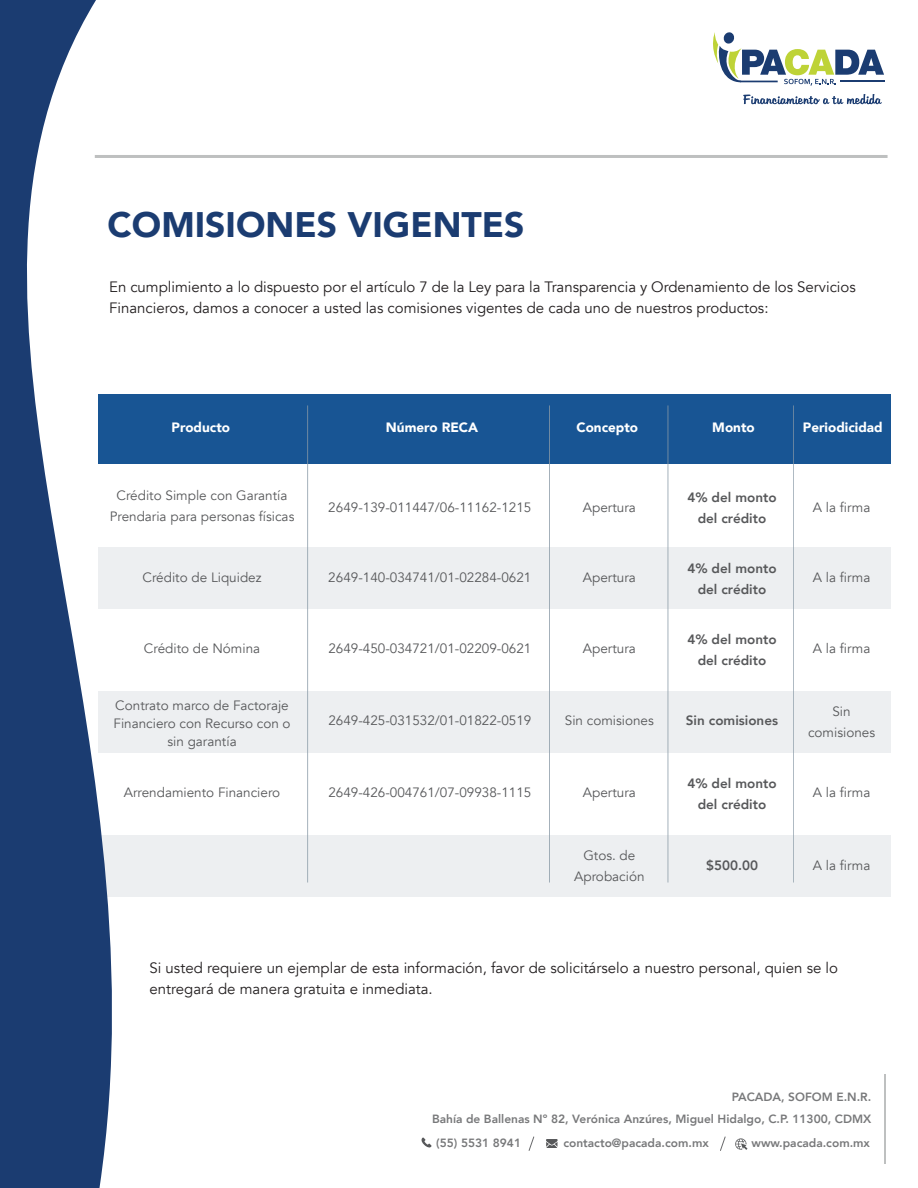
<style>
.page{position:relative;width:918px;height:1188px;background:#fff}
.page>*{position:absolute;margin:0;border:0;box-sizing:border-box;transform-origin:0 0}
.t1{font:900 35.4px "Avenir";color:#1b3c71}
.t2{font:15px/21px "Avenir";color:#231f20}
.t3{font:13.5px/21px "Avenir";color:#57585a;text-align:center}
.t4{font:800 13.5px/21px "Avenir";color:#57585a;text-align:center}
.t5{font:900 13.5px "Avenir";color:#fff}
.t6{font:800 12px/21.3px "Avenir";color:rgb(87 88 90/.9);text-align:right}
</style>
<div class="page">
<div style="left:98px;top:547px;width:793px;height:62px;background:#edeff1"></div>
<div style="left:98px;top:692px;width:793px;height:61px;background:#edeff1"></div>
<div style="left:98px;top:835px;width:793px;height:61px;background:#edeff1"></div>
<svg style="left:0;top:0;width:170px;height:1188px"></svg>
<svg style="left:713px;top:32px;width:171px;height:54px"></svg>
<svg style="left:743px;top:94px;width:139px;height:10px"></svg>
<hr style="left:95px;top:155px;width:793px;height:3px;background:#bec0c0">
<svg style="left:421px;top:1137px;width:11px;height:11px"></svg>
<svg style="left:546px;top:1139px;width:12px;height:9px"></svg>
<svg style="left:529px;top:1137px;width:5px;height:14px"></svg>
<svg style="left:720px;top:1137px;width:6px;height:14px"></svg>
<svg style="left:735px;top:1138px;width:12px;height:12px"></svg>
<hr style="left:884px;top:1074px;width:2px;height:89px;background:#bec0c0">
<div style="left:98px;top:394px;width:793px;height:70px;background:#185594"></div>
<hr style="left:307px;top:405px;width:1px;height:478px;background:#8a9aa7">
<hr style="left:549px;top:405px;width:1px;height:478px;background:#8a9aa7">
<hr style="left:668px;top:405px;width:1px;height:478px;background:#8a9aa7">
<hr style="left:793px;top:405px;width:1px;height:478px;background:#8a9aa7">
<h1 class="t1" style="left:108px;top:194px;width:418px">COMISIONES VIGENTES</h1>
<p class="t2" style="left:109px;top:276px;width:748px">En cumplimiento a lo dispuesto por el artículo 7 de la Ley para la Transparencia y Ordenamiento de los Servicios<br>Financieros, damos a conocer a usted las comisiones vigentes de cada uno de nuestros productos:</p>
<p class="t5" style="left:172px;top:416px;width:60px">Producto</p>
<p class="t5" style="left:386px;top:416px;width:94px">Número RECA</p>
<p class="t5" style="left:576px;top:416px;width:63px">Concepto</p>
<p class="t5" style="left:712px;top:416px;width:44px">Monto</p>
<p class="t5" style="left:803px;top:416px;width:81px">Periodicidad</p>
<p class="t3" style="left:110px;top:485px;width:186px">Crédito Simple con Garantía<br>Prendaria para personas físicas</p>
<p class="t3" style="left:143px;top:567px;width:120px">Crédito de Liquidez</p>
<p class="t3" style="left:328px;top:497px;width:205px">2649-139-011447/06-11162-1215</p>
<p class="t3" style="left:583px;top:497px;width:54px">Apertura</p>
<p class="t4" style="left:687px;top:487px;width:91px">4% del monto del crédito</p>
<p class="t3" style="left:813px;top:497px;width:59px">A la firma</p>
<p class="t3" style="left:328px;top:567px;width:205px">2649-140-034741/01-02284-0621</p>
<p class="t3" style="left:583px;top:567px;width:54px">Apertura</p>
<p class="t4" style="left:687px;top:557px;width:91px">4% del monto del crédito</p>
<p class="t3" style="left:813px;top:567px;width:59px">A la firma</p>
<p class="t3" style="left:144px;top:638px;width:118px">Crédito de Nómina</p>
<p class="t3" style="left:328px;top:638px;width:205px">2649-450-034721/01-02209-0621</p>
<p class="t3" style="left:583px;top:638px;width:54px">Apertura</p>
<p class="t4" style="left:687px;top:629px;width:91px">4% del monto del crédito</p>
<p class="t3" style="left:813px;top:638px;width:59px">A la firma</p>
<p class="t3" style="left:114px;top:697px;width:179px;line-height:18px">Contrato marco de Factoraje<br>Financiero con Recurso con o sin garantía</p>
<p class="t3" style="left:328px;top:710px;width:205px">2649-425-031532/01-01822-0519</p>
<p class="t3" style="left:565px;top:710px;width:91px">Sin comisiones</p>
<p class="t4" style="left:686px;top:710px;width:94px">Sin comisiones</p>
<p class="t3" style="left:808px;top:701px;width:69px">Sin comisiones</p>
<p class="t3" style="left:124px;top:782px;width:158px">Arrendamiento Financiero</p>
<p class="t3" style="left:328px;top:782px;width:205px">2649-426-004761/07-09938-1115</p>
<p class="t3" style="left:583px;top:782px;width:54px">Apertura</p>
<p class="t4" style="left:687px;top:773px;width:91px">4% del monto del crédito</p>
<p class="t3" style="left:813px;top:782px;width:59px">A la firma</p>
<p class="t3" style="left:574px;top:845px;width:72px">Gtos. de<br>Aprobación</p>
<p class="t4" style="left:706px;top:855px;width:53px">$500.00</p>
<p class="t3" style="left:813px;top:855px;width:59px">A la firma</p>
<p class="t2" style="left:150px;top:958px;width:690px">Si usted requiere un ejemplar de esta información, favor de solicitárselo a nuestro personal, quien se lo entregará de manera gratuita e inmediata.</p>
<p class="t6" style="left:432px;top:1087px;width:441px">PACADA, SOFOM E.N.R.<br>Bahía de Ballenas Nº 82, Verónica Anzúres, Miguel Hidalgo, C.P. 11300, CDMX</p>
<p class="t6" style="left:436px;top:1132px;width:86px">(55) 5531 8941</p>
<p class="t6" style="left:563px;top:1132px;width:147px">contacto@pacada.com.mx</p>
<p class="t6" style="left:752px;top:1132px;width:120px">www.pacada.com.mx</p>
</div>
